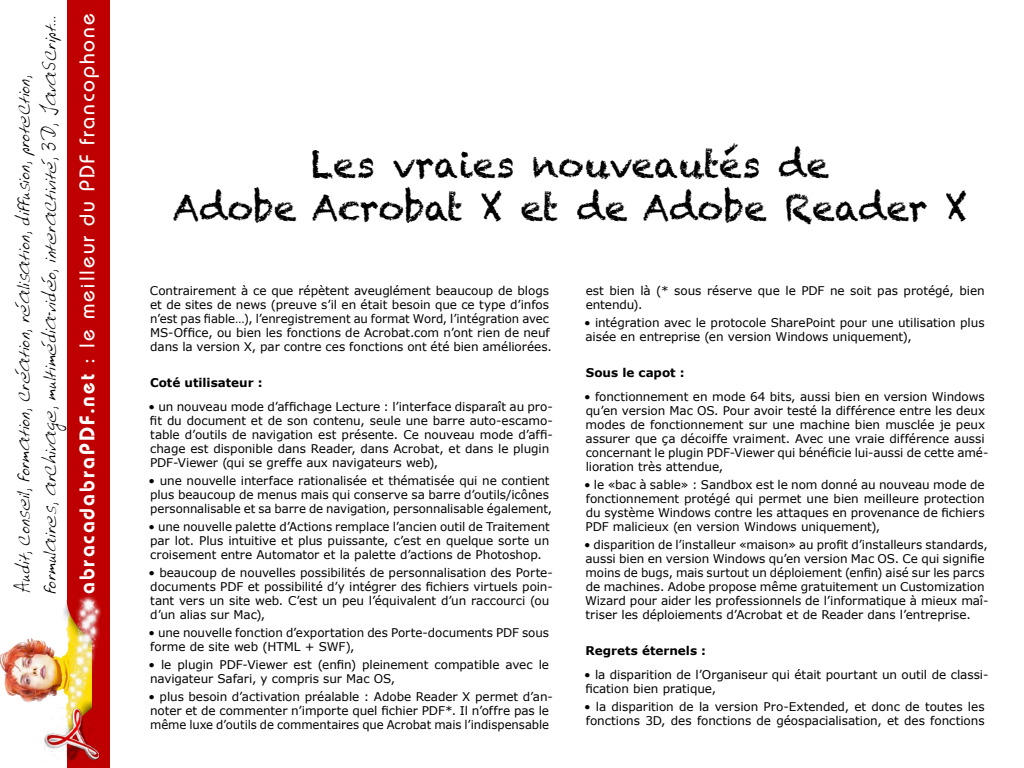
<style>
.page{position:relative;width:1024px;height:768px;background:#fff}
.page>*{position:absolute;margin:0;border:0;box-sizing:border-box;transform-origin:0 0}
.t1{font:36px/43.2px "Chalkduster";color:#000;text-align:center}
.t2{font:21.9px/26.3px "Alvins Hand";letter-spacing:-.005em;color:#000;scale:.88 1}
.t3{font:500 21.2px "Bauhaus Std";letter-spacing:.095em;color:#fff}
.t4{font:12px/14px "Verdana";letter-spacing:-.005em;color:#000}
.t5{font:700 12px "Verdana";color:#000}
.s1{font-weight:600}
</style>
<div class="page">
<img style="left:0;top:638px;width:67px;height:49px">
<div style="left:62px;top:692px;width:47px;height:58px;background:#000;opacity:.75"></div>
<div style="left:67px;top:748px;width:43px;height:20px;background:#be0000"></div>
<div style="left:62px;top:598px;width:47px;height:58px;background:#000;opacity:.75"></div>
<div style="left:67px;top:0;width:43px;height:600px;background:#be0000"></div>
<div style="left:92px;top:356px;width:18px;height:406px;background:#be0000"></div>
<img style="left:67px;top:595px;width:34px;height:113px">
<img style="left:44px;top:708px;width:54px;height:53px">
<h2 class="t2" style="left:10px;top:594px;width:660px;rotate:-90deg">Audit, conseil, formation, création, réalisation, diffusion, protection, formulaires, archivage, multimédia-vidéo, interactivité, 3D, JavaScript…</h2>
<h3 class="t3" style="left:75px;top:594px;width:582px;rotate:-90deg"><span class="s1">abracadabraPDF.net</span> : le meilleur du PDF francophone</h3>
<h1 class="t1" style="left:173px;top:143px;width:796px">Les vraies nouveautés de<br>Adobe Acrobat X et de Adobe Reader X</h1>
<p class="t4" style="left:150px;top:284px;width:403px">Contrairement à ce que répètent aveuglément beaucoup de blogs et de sites de news (preuve s’il en était besoin que ce type d’infos n’est pas fiable…), l’enregistrement au format Word, l’intégration avec MS-Office, ou bien les fonctions de Acrobat.com n’ont rien de neuf dans la version X, par contre ces fonctions ont été bien améliorées.</p>
<p class="t5" style="left:150px;top:375px;width:114px">Coté utilisateur :</p>
<p class="t4" style="left:149px;top:400px;width:406px">• un nouveau mode d’affichage Lecture : l’interface disparaît au pro&shy;fit du document et de son contenu, seule une barre auto-escamo&shy;table d’outils de navigation est présente. Ce nouveau mode d’affi&shy;chage est disponible dans Reader, dans Acrobat, et dans le plugin PDF-Viewer (qui se greffe aux navigateurs web),</p>
<p class="t4" style="left:149px;top:474px;width:405px">• une nouvelle interface rationalisée et thématisée qui ne contient plus beaucoup de menus mais qui conserve sa barre d’outils/icônes personnalisable et sa barre de navigation, personnalisable également,</p>
<p class="t4" style="left:149px;top:520px;width:403px;text-align:justify">• une nouvelle palette d’Actions remplace l’ancien outil de Traitement par lot. Plus intuitive et plus puissante, c’est en quelque sorte un croisement entre Automator et la palette d’actions de Photoshop.</p>
<p class="t4" style="left:149px;top:566px;width:406px">• beaucoup de nouvelles possibilités de personnalisation des Porte&shy;documents PDF et possibilité d’y intégrer des fichiers virtuels poin&shy;tant vers un site web. C’est un peu l’équivalent d’un raccourci (ou d’un alias sur Mac),</p>
<p class="t4" style="left:149px;top:626px;width:402px">• une nouvelle fonction d’exportation des Porte-documents PDF sous forme de site web (HTML + SWF),</p>
<p class="t4" style="left:149px;top:658px;width:402px">• le plugin PDF-Viewer est (enfin) pleinement compatible avec le navigateur Safari, y compris sur Mac OS,</p>
<p class="t4" style="left:149px;top:690px;width:406px">• plus besoin d’activation préalable : Adobe Reader X permet d’an&shy;noter et de commenter n’importe quel fichier PDF*. Il n’offre pas le même luxe d’outils de commentaires que Acrobat mais l’indispensable</p>
<p class="t4" style="left:586px;top:284px;width:401px">est bien là (* sous réserve que le PDF ne soit pas protégé, bien entendu).</p>
<p class="t4" style="left:584px;top:316px;width:402px">• intégration avec le protocole SharePoint pour une utilisation plus aisée en entreprise (en version Windows uniquement),</p>
<p class="t5" style="left:586px;top:365px;width:100px">Sous le capot :</p>
<p class="t4" style="left:584px;top:390px;width:406px">• fonctionnement en mode 64 bits, aussi bien en version Windows qu’en version Mac OS. Pour avoir testé la différence entre les deux modes de fonctionnement sur une machine bien musclée je peux assurer que ça décoiffe vraiment. Avec une vraie différence aussi concernant le plugin PDF-Viewer qui bénéficie lui-aussi de cette amé&shy;lioration très attendue,</p>
<p class="t4" style="left:584px;top:478px;width:402px;text-align:justify">• le «bac à sable» : Sandbox est le nom donné au nouveau mode de fonctionnement protégé qui permet une bien meilleure protection du système Windows contre les attaques en provenance de fichiers PDF malicieux (en version Windows uniquement),</p>
<p class="t4" style="left:584px;top:538px;width:406px">• disparition de l’installeur «maison» au profit d’installeurs standards, aussi bien en version Windows qu’en version Mac OS. Ce qui signifie moins de bugs, mais surtout un déploiement (enfin) aisé sur les parcs de machines. Adobe propose même gratuitement un Customization Wizard pour aider les professionnels de l’informatique à mieux maî&shy;triser les déploiements d’Acrobat et de Reader dans l’entreprise.</p>
<p class="t5" style="left:586px;top:643px;width:122px">Regrets éternels :</p>
<p class="t4" style="left:584px;top:668px;width:406px">• la disparition de l’Organiseur qui était pourtant un outil de classi&shy;fication bien pratique,</p>
<p class="t4" style="left:584px;top:700px;width:402px">• la disparition de la version Pro-Extended, et donc de toutes les fonctions 3D, des fonctions de géospacialisation, et des fonctions</p>
</div>
